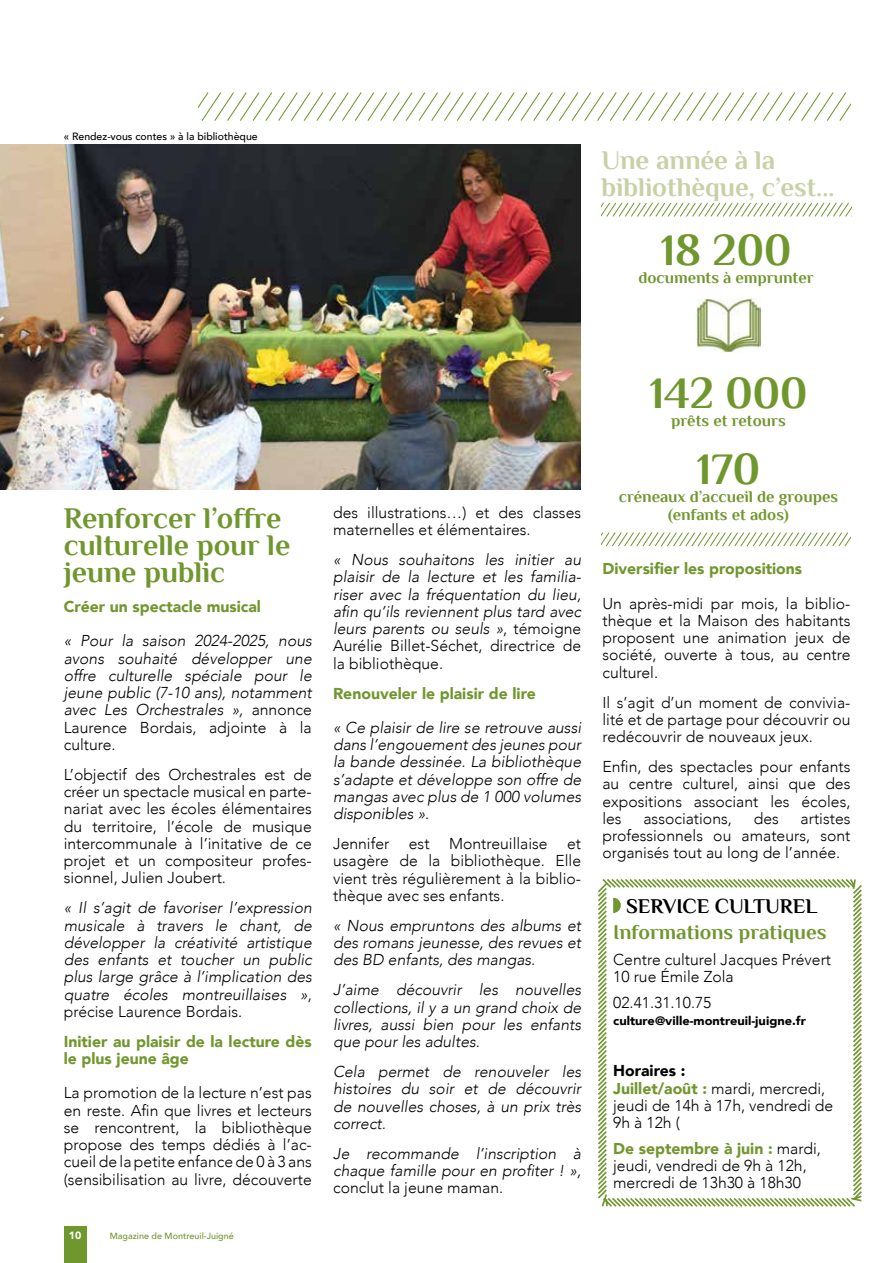
<style>
.page{position:relative;width:893px;height:1263px;background:#fff}
.page>*{position:absolute;margin:0;border:0;box-sizing:border-box;transform-origin:0 0}
.t1{font:700 45px "Philosopher";color:#70972e}
.t2{font:700 30px/27px "Philosopher";color:#70972e}
.t3{font:700 27px/27px "Philosopher";color:#c8d1a6}
.t4{font:700 21px "Philosopher";color:#70972e}
.t5{font:700 21px "Philosopher";color:#000}
.t6{font:700 16.5px/18px "Philosopher";color:#70972e;text-align:center}
.t7{font:300 15.75px/17.2px "Avenir";color:#000;text-align:justify}
.t8{font:italic 300 15.75px/17.2px "Avenir";color:#000;text-align:justify}
.t9{font:900 15.75px/17.2px "Avenir";color:#70972e}
.t10{font:900 12.15px "Avenir";color:#000;scale:1.06 1}
.t11{font:500 10.5px "Avenir";color:#000}
.t12{font:900 10.5px "Avenir";color:#fff}
.t13{font:500 9px "Avenir";color:#70972e}
.s1{font-style:normal}
.s2{font-weight:900}
.s3{font-weight:900;color:#70972e}
</style>
<div class="page">
<svg style="left:198px;top:92px;width:652px;height:29px"></svg>
<svg style="left:598px;top:879px;width:264px;height:328px"></svg>
<svg style="left:613px;top:898px;width:8px;height:15px"></svg>
<img style="left:0;top:145px;width:580px;height:344px">
<svg style="left:602px;top:202px;width:250px;height:15px"></svg>
<img style="left:697px;top:298px;width:63px;height:55px">
<svg style="left:601px;top:532px;width:250px;height:15px"></svg>
<div style="left:64px;top:1226px;width:23px;height:37px;background:#70972e"></div>
<p class="t11" style="left:64px;top:127px;width:195px">« Rendez-vous contes » à la bibliothèque</p>
<h3 class="t3" style="left:601px;top:147px;width:235px">Une année à la bibliothèque, c’est...</h3>
<h1 class="t1" style="left:661px;top:226px;width:132px">18 200</h1>
<p class="t6" style="left:638px;top:269px;width:177px">documents à emprunter</p>
<h2 class="t2" style="left:64px;top:505px;width:228px">Renforcer l’offre culturelle pour le jeune public</h2>
<p class="t9" style="left:64px;top:598px;width:199px">Créer un spectacle musical</p>
<p class="t8" style="left:64px;top:632px;width:250px">« Pour la saison 2024-2025, nous avons souhaité développer une offre culturelle spéciale pour le jeune public (7-10 ans), notamment avec Les Orchestrales », <span class="s1">annonce Laurence Bordais, adjointe à la culture.</span></p>
<p class="t7" style="left:64px;top:766px;width:250px">L’objectif des Orchestrales est de créer un spectacle musical en parte&shy;nariat avec les écoles élémentaires du territoire, l’école de musique intercommunale à l’initative de ce projet et un compositeur profes&shy;sionnel, Julien Joubert.</p>
<p class="t8" style="left:64px;top:899px;width:250px">« Il s’agit de favoriser l’expression musicale à travers le chant, de développer la créativité artistique des enfants et toucher un public plus large grâce à l’implication des quatre écoles montreuillaises »<span class="s1">, précise Laurence Bordais.</span></p>
<p class="t9" style="left:64px;top:1032px;width:249px">Initier au plaisir de la lecture dès le plus jeune âge</p>
<p class="t7" style="left:64px;top:1084px;width:250px">La promotion de la lecture n’est pas en reste. Afin que livres et lecteurs se rencontrent, la bibliothèque propose des temps dédiés à l’ac&shy;cueil de la petite enfance de 0 à 3 ans (sensibilisation au livre, découverte</p>
<p class="t12" style="left:69px;top:1227px;width:14px">10</p>
<p class="t13" style="left:110px;top:1228px;width:126px">Magazine de Montreuil-Juigné</p>
<p class="t7" style="left:333px;top:504px;width:250px">des illustrations…) et des classes maternelles et élémentaires.</p>
<p class="t8" style="left:333px;top:551px;width:250px">« Nous souhaitons les initier au plaisir de la lecture et les familia&shy;riser avec la fréquentation du lieu, afin qu’ils reviennent plus tard avec leurs parents ou seuls »<span class="s1">, témoigne Aurélie Billet-Séchet, directrice de la bibliothèque.</span></p>
<p class="t9" style="left:333px;top:684px;width:204px">Renouveler le plaisir de lire</p>
<p class="t8" style="left:333px;top:719px;width:250px">« Ce plaisir de lire se retrouve aussi dans l’engouement des jeunes pour la bande dessinée. La bibliothèque s’adapte et développe son offre de mangas avec plus de 1 000 volumes disponibles »<span class="s1">.</span></p>
<p class="t7" style="left:333px;top:835px;width:250px">Jennifer est Montreuillaise et usagère de la bibliothèque. Elle vient très régulièrement à la biblio&shy;thèque avec ses enfants.</p>
<p class="t8" style="left:333px;top:917px;width:250px">« Nous empruntons des albums et des romans jeunesse, des revues et des BD enfants, des mangas.</p>
<p class="t8" style="left:333px;top:981px;width:250px">J’aime découvrir les nouvelles collections, il y a un grand choix de livres, aussi bien pour les enfants que pour les adultes<span class="s1">.</span></p>
<p class="t8" style="left:333px;top:1063px;width:250px">Cela permet de renouveler les histoires du soir et de découvrir de nouvelles choses, à un prix très correct.</p>
<p class="t8" style="left:333px;top:1145px;width:250px">Je recommande l’inscription à chaque famille pour en profiter ! »,</p>
<p class="t7" style="left:333px;top:1179px;width:172px">conclut la jeune maman.</p>
<h1 class="t1" style="left:650px;top:369px;width:159px">142 000</h1>
<p class="t6" style="left:671px;top:412px;width:116px">prêts et retours</p>
<h1 class="t1" style="left:697px;top:445px;width:65px">170</h1>
<p class="t6" style="left:619px;top:488px;width:221px">créneaux d’accueil de groupes (enfants et ados)</p>
<p class="t9" style="left:602px;top:560px;width:201px">Diversifier les propositions</p>
<p class="t7" style="left:602px;top:595px;width:250px">Un après-midi par mois, la biblio&shy;thèque et la Maison des habitants proposent une animation jeux de société, ouverte à tous, au centre culturel.</p>
<p class="t7" style="left:602px;top:694px;width:250px">Il s’agit d’un moment de convivia&shy;lité et de partage pour découvrir ou redécouvrir de nouveaux jeux.</p>
<p class="t7" style="left:602px;top:758px;width:250px">Enfin, des spectacles pour enfants au centre culturel, ainsi que des expositions associant les écoles, les</p>
<p class="t7" style="left:643px;top:810px;width:90px">associations,</p>
<p class="t7" style="left:754px;top:810px;width:27px">des</p>
<p class="t7" style="left:602px;top:810px;width:250px;text-indent:198px">artistes professionnels ou amateurs, sont organisés tout au long de l’année.</p>
<h3 class="t5" style="left:626px;top:895px;width:193px">SERVICE CULTUREL</h3>
<h3 class="t4" style="left:613px;top:921px;width:215px">Informations pratiques</h3>
<p class="t7" style="left:613px;top:950px;width:219px">Centre culturel Jacques Prévert<br>10 rue Émile Zola</p>
<p class="t7" style="left:613px;top:993px;width:100px">02.41.31.10.75</p>
<p class="t10" style="left:613px;top:1010px;width:183px">culture@ville-montreuil-juigne.fr</p>
<p class="t7" style="left:613px;top:1062px;width:222px;text-align:left"><span class="s2">Horaires :<br></span><span class="s3">Juillet/août :</span> mardi, mercredi, jeudi de 14h à 17h, vendredi de<br>9h à 12h (</p>
<p class="t7" style="left:613px;top:1140px;width:209px;text-align:left"><span class="s3">De septembre à juin :</span> mardi, jeudi, vendredi de 9h à 12h, mercredi de 13h30 à 18h30</p>
</div>
